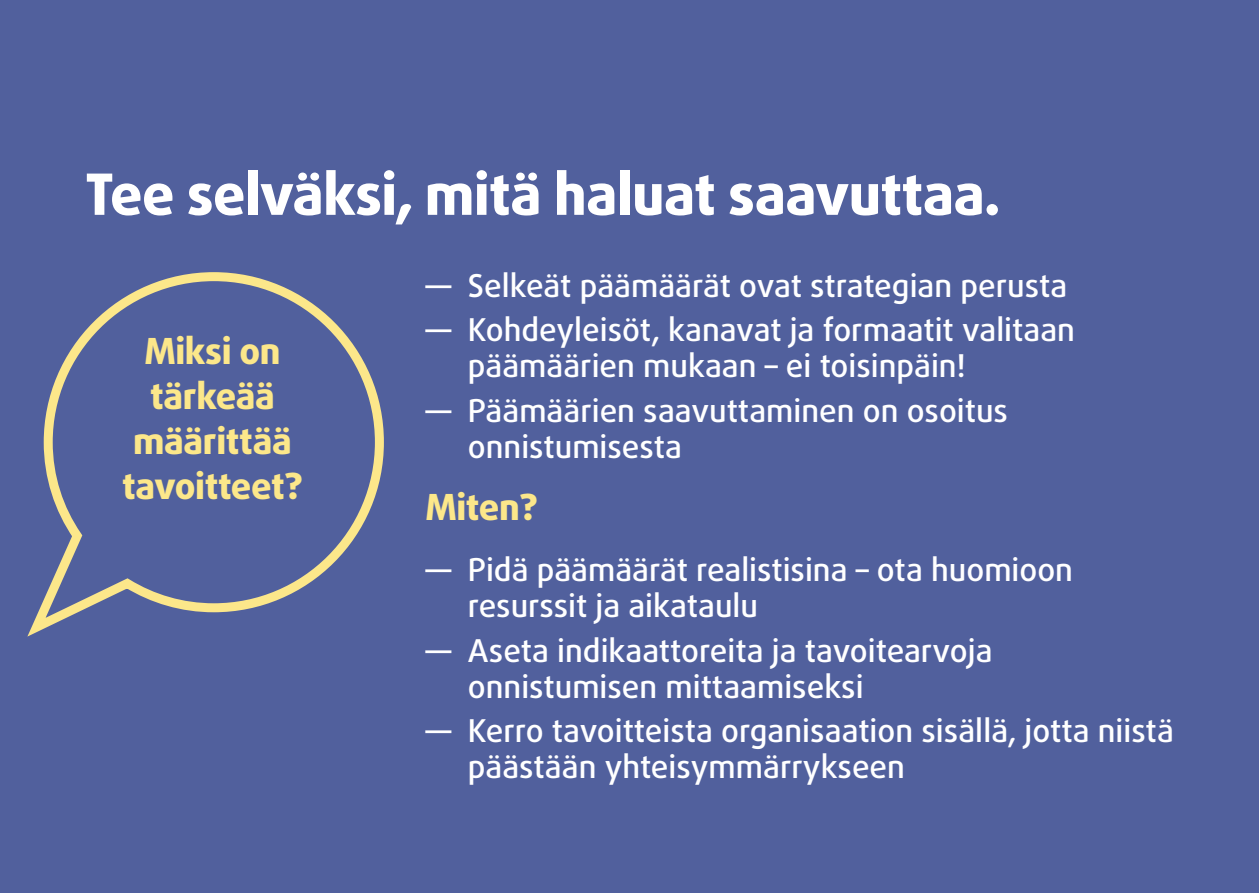
<style>
.page{position:relative;width:1259px;height:893px;background:#51609d}
.page>*{position:absolute;margin:0;border:0;box-sizing:border-box;transform-origin:0 0}
.Headline{font:800 57px "Daxline Pro";letter-spacing:-.01em;color:#fff}
.Highlights_question{font:800 36px/45px "Daxline Pro";letter-spacing:-.01em;color:#fce78a;text-align:center}
.HOW{font:800 36px "Daxline Pro";letter-spacing:-.01em;color:#fce78a}
.t1{font:500 31.5px/36px "Daxline Pro";color:#fff}
</style>
<div class="page">
<svg style="left:27px;top:272px;width:357px;height:365px"></svg>
<p class="Headline" style="left:85px;top:156px;width:916px">Tee selväksi, mitä haluat saavuttaa.</p>
<p class="Highlights_question" style="left:122px;top:329px;width:182px">Miksi on tärkeää määrittää tavoitteet?</p>
<p class="t1" style="left:425px;top:268px;width:643px">― Selkeät päämäärät ovat strategian perusta</p>
<p class="t1" style="left:468px;top:312px;width:608px;text-indent:-43px">― Kohdeyleisöt, kanavat ja formaatit valitaan päämäärien mukaan – ei toisinpäin!</p>
<p class="t1" style="left:468px;top:393px;width:542px;text-indent:-43px">― Päämäärien saavuttaminen on osoitus onnistumisesta</p>
<p class="HOW" style="left:425px;top:483px;width:114px">Miten?</p>
<p class="t1" style="left:468px;top:552px;width:607px;text-indent:-43px">― Pidä päämäärät realistisina – ota huomioon resurssit ja aikataulu</p>
<p class="t1" style="left:468px;top:633px;width:526px;text-indent:-43px">― Aseta indikaattoreita ja tavoitearvoja onnistumisen mittaamiseksi</p>
<p class="t1" style="left:468px;top:713px;width:707px;text-indent:-43px">― Kerro tavoitteista organisaation sisällä, jotta niistä päästään yhteisymmärrykseen</p>
</div>
